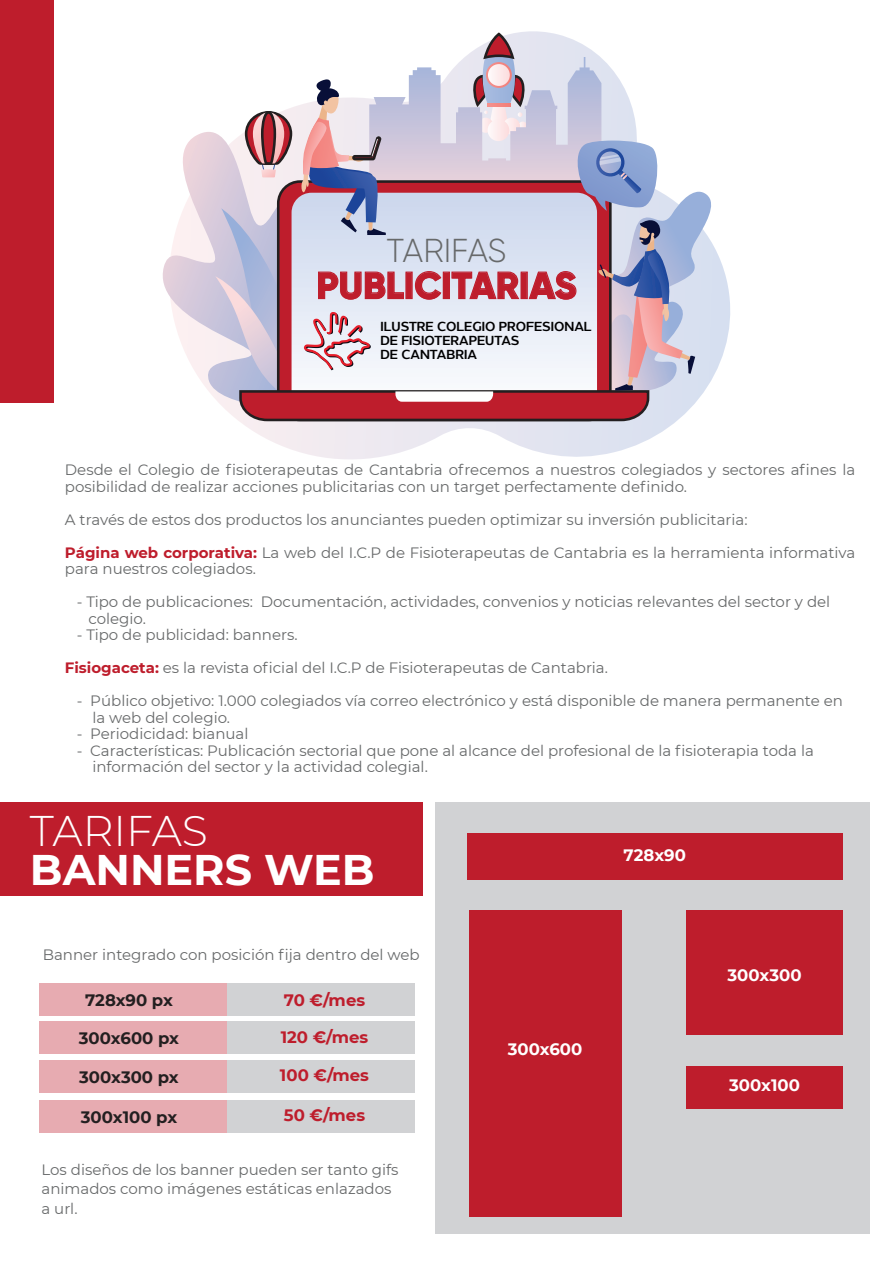
<style>
.page{position:relative;width:893px;height:1263px;background:#fff}
.page>*{position:absolute;margin:0;border:0;box-sizing:border-box;transform-origin:0 0}
.t1{font:700 42.75px "Montserrat";color:#fff}
.t2{font:300 42.75px "Montserrat";color:#fff}
.t3{font:800 37.65px "Gilroy";color:#be1d2c}
.t4{font:300 33.15px "Gilroy";letter-spacing:-.01em;color:#67696a}
.t5{font:700 16.5px "Montserrat";color:#231f20}
.t6{font:700 16.5px "Montserrat";color:#be1d2c}
.t7{font:700 16.5px "Montserrat";color:#fff}
.t8{font:15px/16.5px "Montserrat";color:#67696a}
.t9{font:600 12.6px/14.2px "Without Alt Sans";color:#000001}
.s1{font-weight:700;color:#be1d2c}
</style>
<div class="page">
<div style="left:435px;top:802px;width:434px;height:432px;background:#d1d2d4"></div>
<svg style="left:245px;top:31px;width:485px;height:428px"></svg>
<svg style="left:162px;top:132px;width:53px;height:266px"></svg>
<svg style="left:215px;top:34px;width:503px;height:391px"></svg>
<div style="left:0;top:802px;width:423px;height:94px;background:#be1d2c"></div>
<div style="left:687px;top:910px;width:156px;height:124px;background:#be1d2c"></div>
<div style="left:469px;top:910px;width:152px;height:307px;background:#be1d2c"></div>
<div style="left:687px;top:1066px;width:156px;height:43px;background:#be1d2c"></div>
<div style="left:468px;top:833px;width:375px;height:46px;background:#be1d2c"></div>
<div style="left:39px;top:984px;width:188px;height:32px;background:#e7abb1"></div>
<div style="left:227px;top:984px;width:188px;height:32px;background:#d1d2d4"></div>
<div style="left:39px;top:1021px;width:188px;height:33px;background:#e7abb1"></div>
<div style="left:227px;top:1021px;width:188px;height:33px;background:#d1d2d4"></div>
<div style="left:39px;top:1060px;width:188px;height:33px;background:#e7abb1"></div>
<div style="left:227px;top:1060px;width:188px;height:33px;background:#d1d2d4"></div>
<div style="left:39px;top:1100px;width:188px;height:32px;background:#e7abb1"></div>
<div style="left:227px;top:1100px;width:188px;height:32px;background:#d1d2d4"></div>
<div style="left:0;top:0;width:54px;height:402px;background:#be1d2c"></div>
<h3 class="t4" style="left:386px;top:230px;width:122px">TARIFAS</h3>
<h2 class="t3" style="left:316px;top:262px;width:262px">PUBLICITARIAS</h2>
<p class="t9" style="left:380px;top:319px;width:213px">ILUSTRE COLEGIO PROFESIONAL<br>DE FISIOTERAPEUTAS<br>DE CANTABRIA</p>
<p class="t8" style="left:65px;top:461px;width:792px">Desde el Colegio de fisioterapeutas de Cantabria ofrecemos a nuestros colegiados y sectores afines la posibilidad de realizar acciones publicitarias con un target perfectamente definido.</p>
<p class="t8" style="left:65px;top:511px;width:684px">A través de estos dos productos los anunciantes pueden optimizar su inversión publicitaria:</p>
<p class="t8" style="left:65px;top:544px;width:792px"><span class="s1">Página web corporativa:</span> La web del I.C.P de Fisioterapeutas de Cantabria es la herramienta informativa para nuestros colegiados.</p>
<p class="t8" style="left:88px;top:593px;width:743px;text-indent:-12px">- Tipo de publicaciones: Documentación, actividades, convenios y noticias relevantes del sector y del colegio.</p>
<p class="t8" style="left:77px;top:626px;width:222px">- Tipo de publicidad: banners.</p>
<p class="t8" style="left:65px;top:659px;width:545px"><span class="s1">Fisiogaceta:</span> es la revista oficial del I.C.P de Fisioterapeutas de Cantabria.</p>
<p class="t8" style="left:92px;top:692px;width:752px;text-indent:-16px">- Público objetivo: 1.000 colegiados vía correo electrónico y está disponible de manera permanente en la web del colegio.</p>
<p class="t8" style="left:77px;top:725px;width:173px">- Periodicidad: bianual</p>
<p class="t8" style="left:92px;top:742px;width:723px;text-indent:-16px">- Características: Publicación sectorial que pone al alcance del profesional de la fisioterapia toda la información del sector y la actividad colegial.</p>
<h1 class="t2" style="left:30px;top:801px;width:179px">TARIFAS</h1>
<h1 class="t1" style="left:30px;top:839px;width:346px">BANNERS WEB</h1>
<p class="t7" style="left:624px;top:843px;width:64px">728x90</p>
<p class="t8" style="left:43px;top:946px;width:379px">Banner integrado con posición fija dentro del web</p>
<p class="t5" style="left:85px;top:988px;width:89px">728x90 px</p>
<p class="t5" style="left:79px;top:1026px;width:102px">300x600 px</p>
<p class="t5" style="left:79px;top:1066px;width:101px">300x300 px</p>
<p class="t5" style="left:81px;top:1105px;width:98px">300x100 px</p>
<p class="t6" style="left:284px;top:988px;width:83px">70 €/mes</p>
<p class="t6" style="left:281px;top:1025px;width:89px">120 €/mes</p>
<p class="t6" style="left:280px;top:1064px;width:91px">100 €/mes</p>
<p class="t6" style="left:284px;top:1103px;width:83px">50 €/mes</p>
<p class="t8" style="left:42px;top:1159px;width:358px;line-height:19.5px">Los diseños de los banner pueden ser tanto gifs animados como imágenes estáticas enlazados a url.</p>
<p class="t7" style="left:508px;top:1038px;width:76px">300x600</p>
<p class="t7" style="left:727px;top:963px;width:76px">300x300</p>
<p class="t7" style="left:729px;top:1073px;width:72px">300x100</p>
</div>
